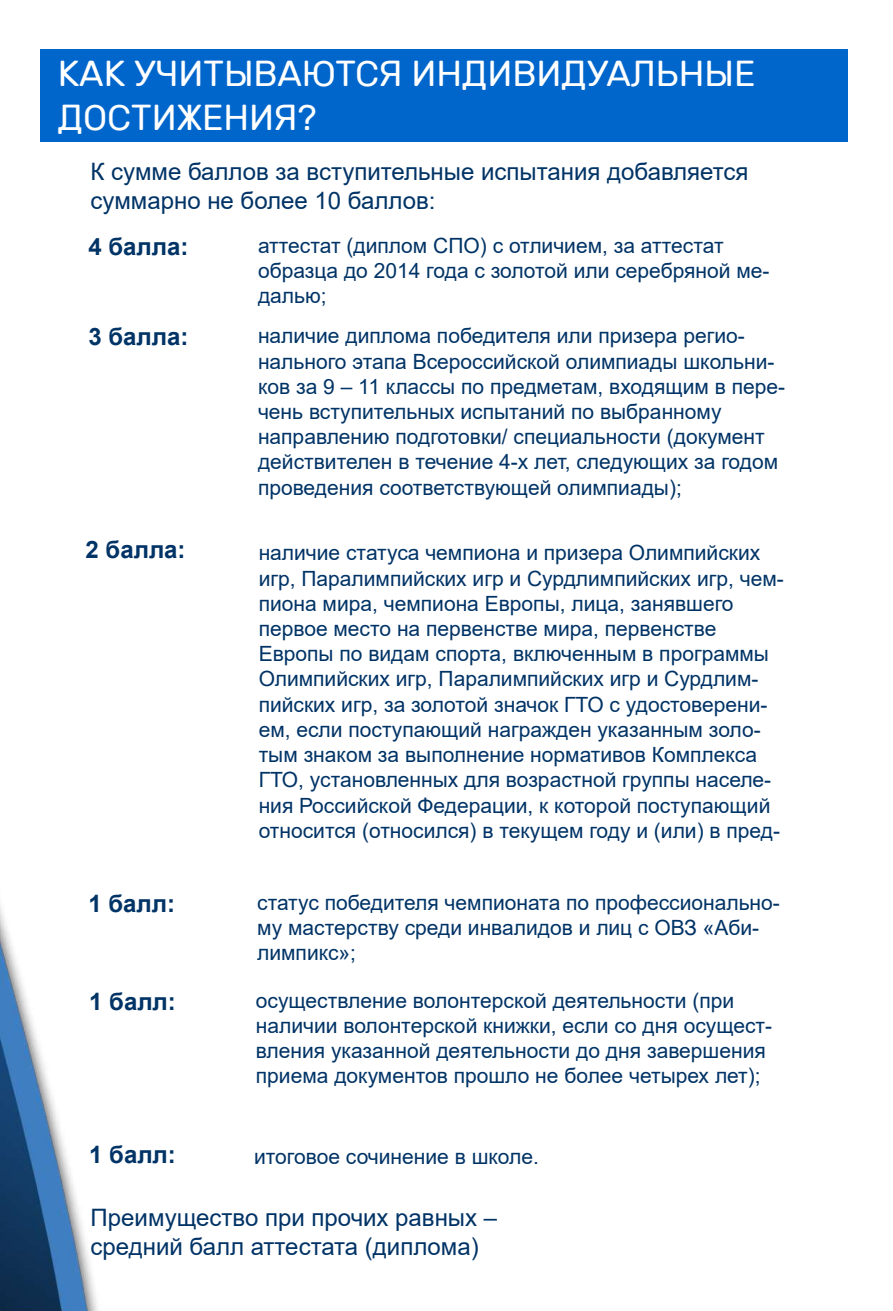
<style>
.page{position:relative;width:893px;height:1311px;background:#fff}
.page>*{position:absolute;margin:0;border:0;box-sizing:border-box;transform-origin:0 0}
.t1{font:36px/43.2px "Rubik";color:#fff}
.t2{font:24px/28.8px "Arial";color:#036}
.t3{font:700 24px "Arial";color:#036}
.t4{font:21px/25.2px "Arial";color:#036}
</style>
<div class="page">
<div style="left:41px;top:49px;width:807px;height:92px;background:#06c"></div>
<img style="left:0;top:52px;width:848px;height:1259px">
<h1 class="t1" style="left:58px;top:53px;width:699px">КАК УЧИТЫВАЮТСЯ ИНДИВИДУАЛЬНЫЕ<br>ДОСТИЖЕНИЯ?</h1>
<p class="t2" style="left:91px;top:157px;width:659px">К сумме баллов за вступительные испытания добавляется суммарно не более 10 баллов:</p>
<p class="t3" style="left:88px;top:230px;width:102px">4 балла:</p>
<p class="t4" style="left:258px;top:233px;width:513px">аттестат (диплом СПО) с отличием, за аттестат образца до 2014 года с золотой или серебряной ме&shy;далью;</p>
<p class="t4" style="left:258px;top:323px;width:529px">наличие диплома победителя или призера регио&shy;нального этапа Всероссийской олимпиады школьни&shy;ков за 9 – 11 классы по предметам, входящим в пере&shy;чень вступительных испытаний по выбранному направлению подготовки/ специальности (документ действителен в течение 4-х лет, следующих за годом проведения соответствующей олимпиады);</p>
<p class="t3" style="left:88px;top:320px;width:102px">3 балла:</p>
<p class="t3" style="left:86px;top:532px;width:102px">2 балла:</p>
<p class="t3" style="left:88px;top:886px;width:88px">1 балл:</p>
<p class="t3" style="left:89px;top:984px;width:88px">1 балл:</p>
<p class="t4" style="left:259px;top:540px;width:527px">наличие статуса чемпиона и призера Олимпийских игр, Паралимпийских игр и Сурдлимпийских игр, чем&shy;пиона мира, чемпиона Европы, лица, занявшего первое место на первенстве мира, первенстве Европы по видам спорта, включенным в программы Олимпийских игр, Паралимпийских игр и Сурдлим&shy;пийских игр, за золотой значок ГТО с удостоверени&shy;ем, если поступающий награжден указанным золо&shy;тым знаком за выполнение нормативов Комплекса ГТО, установленных для возрастной группы населе&shy;ния Российской Федерации, к которой поступающий относится (относился) в текущем году и (или) в пред-</p>
<p class="t4" style="left:257px;top:889px;width:524px">статус победителя чемпионата по профессионально&shy;му мастерству среди инвалидов и лиц с ОВЗ «Аби&shy;лимпикс»;</p>
<p class="t4" style="left:256px;top:987px;width:518px">осуществление волонтерской деятельности (при наличии волонтерской книжки, если со дня осущест&shy;вления указанной деятельности до дня завершения приема документов прошло не более четырех лет);</p>
<p class="t3" style="left:89px;top:1138px;width:88px">1 балл:</p>
<p class="t4" style="left:254px;top:1144px;width:286px">итоговое сочинение в школе.</p>
<p class="t2" style="left:91px;top:1203px;width:408px">Преимущество при прочих равных – средний балл аттестата (диплома)</p>
</div>
